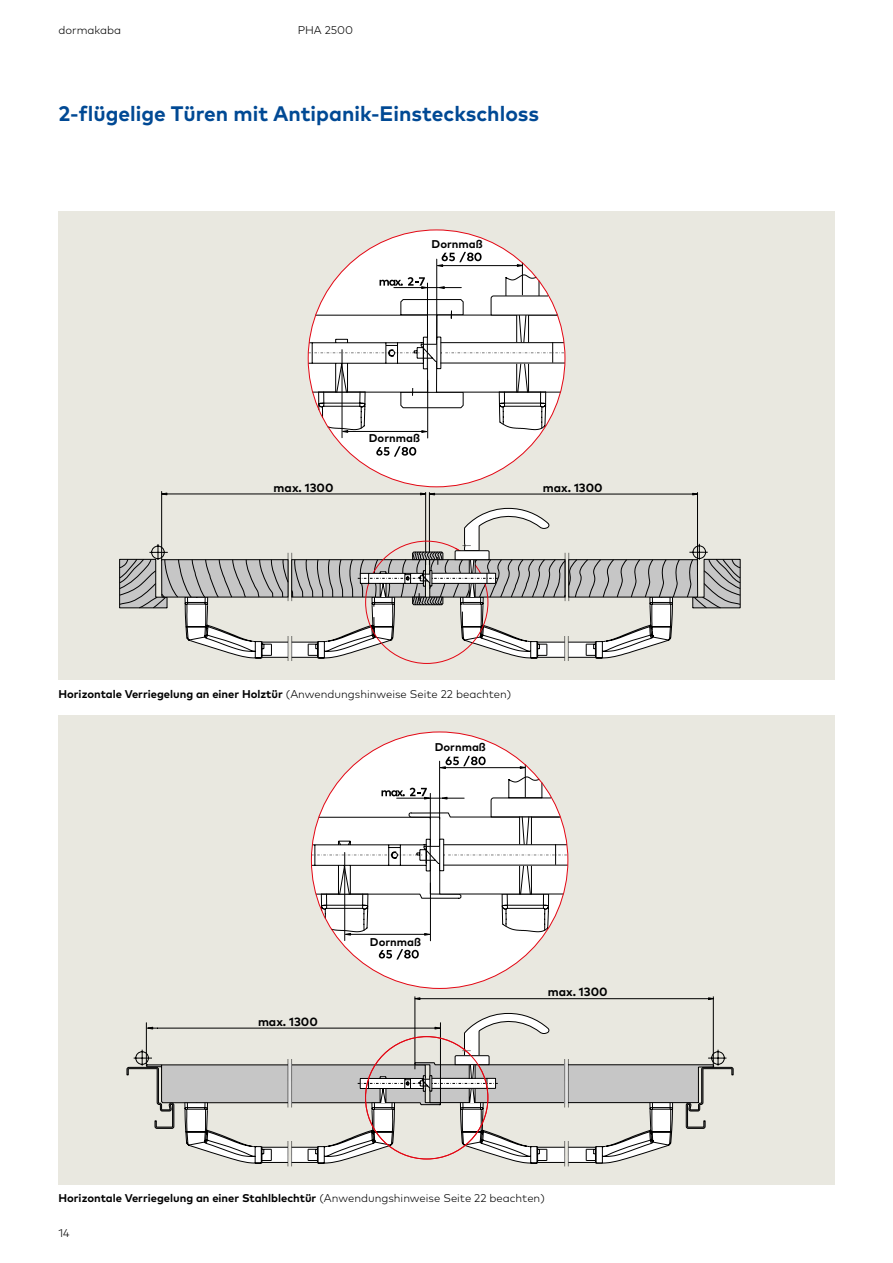
<style>
.page{position:relative;width:893px;height:1263px;background:#fff}
.page>*{position:absolute;margin:0;border:0;box-sizing:border-box;transform-origin:0 0}
.t1{font:700 21px "Mark Pro";color:#004994}
.t2{font:700 12px "Mark Pro";color:#000}
.t3{font:700 11.25px "Mark Pro";color:#000}
.t4{font:300 11.25px "Mark Pro";color:#000}
.s1{font-weight:300}
</style>
<div class="page">
<div style="left:58px;top:715px;width:776px;height:470px;background:#e9e8e0"></div>
<div style="left:311px;top:732px;width:257px;height:256px;background:#fff;border-radius:50%"></div>
<hr style="left:445px;top:767px;width:77px;height:1px;background:#000">
<svg style="left:440px;top:756px;width:46px;height:13px"></svg>
<hr style="left:525px;top:765px;width:1px;height:32px;background:#000">
<svg style="left:520px;top:766px;width:6px;height:3px"></svg>
<hr style="left:439px;top:761px;width:1px;height:58px;background:#000">
<hr style="left:344px;top:852px;width:1px;height:88px;background:#000">
<hr style="left:430px;top:883px;width:1px;height:58px;background:#000">
<svg style="left:379px;top:949px;width:40px;height:10px"></svg>
<hr style="left:415px;top:997px;width:1px;height:72px;background:#000">
<svg style="left:708px;top:997px;width:5px;height:3px"></svg>
<svg style="left:414px;top:997px;width:6px;height:3px"></svg>
<hr style="left:420px;top:998px;width:291px;height:1px;background:#000">
<hr style="left:713px;top:997px;width:1px;height:70px;background:#000">
<svg style="left:311px;top:776px;width:257px;height:160px"></svg>
<svg style="left:126px;top:1013px;width:608px;height:154px"></svg>
<div style="left:58px;top:211px;width:776px;height:468px;background:#e9e8e0"></div>
<div style="left:308px;top:230px;width:257px;height:257px;background:#fff;border-radius:50%"></div>
<hr style="left:442px;top:265px;width:77px;height:1px;background:#000">
<hr style="left:522px;top:263px;width:1px;height:32px;background:#000">
<svg style="left:517px;top:264px;width:6px;height:3px"></svg>
<hr style="left:436px;top:259px;width:1px;height:80px;background:#000">
<svg style="left:437px;top:252px;width:45px;height:15px"></svg>
<svg style="left:119px;top:274px;width:622px;height:387px"></svg>
<p class="t4" style="left:58px;top:21px;width:64px">dormakaba</p>
<p class="t4" style="left:298px;top:21px;width:57px">PHA 2500</p>
<h1 class="t1" style="left:58px;top:98px;width:482px">2-flügelige Türen mit Antipanik-Einsteckschloss</h1>
<p class="t3" style="left:432px;top:235px;width:53px">Dornmaß</p>
<p class="t3" style="left:369px;top:430px;width:53px">Dornmaß</p>
<p class="t2" style="left:274px;top:483px;width:61px">max. 1300</p>
<p class="t2" style="left:543px;top:482px;width:61px">max. 1300</p>
<p class="t3" style="left:58px;top:685px;width:454px">Horizontale Verriegelung an einer Holztür <span class="s1">(Anwendungshinweise Seite 22 beachten)</span></p>
<p class="t3" style="left:435px;top:739px;width:53px">Dornmaß</p>
<p class="t2" style="left:258px;top:1016px;width:61px">max. 1300</p>
<p class="t3" style="left:370px;top:933px;width:53px">Dornmaß</p>
<p class="t2" style="left:548px;top:986px;width:61px">max. 1300</p>
<p class="t3" style="left:58px;top:1189px;width:488px">Horizontale Verriegelung an einer Stahlblechtür <span class="s1">(Anwendungshinweise Seite 22 beachten)</span></p>
<p class="t4" style="left:58px;top:1224px;width:13px">14</p>
</div>
